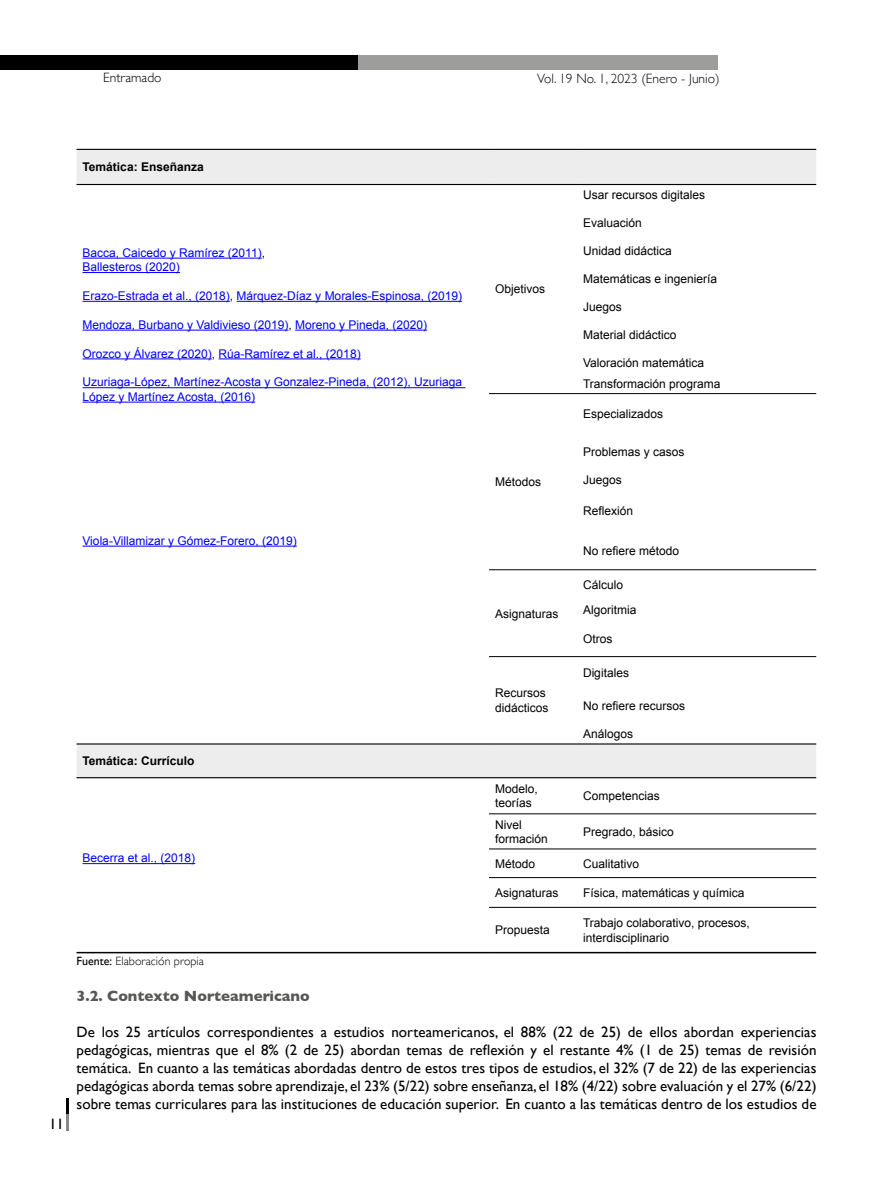
<style>
.page{position:relative;width:893px;height:1188px;background:#fff}
.page>*{position:absolute;margin:0;border:0;box-sizing:border-box;transform-origin:0 0}
.t1{font:15px/18px "Gill Sans";letter-spacing:.005em;color:#000;text-align:justify}
.t2{font:700 15px "Gill Sans";color:#575756}
.t3{font:300 13.5px "Gill Sans";color:#000}
.t4{font:12px/14.4px "Arial";color:#000}
.t5{font:12px/14.4px "Arial";color:#00f}
.t6{font:700 12px "Arial";color:#000}
.t7{font:300 12px "Gill Sans";color:#000}
.s1{color:#000}
.s2{font-weight:400}
</style>
<div class="page">
<svg style="left:66px;top:1099px;width:2px;height:31px"></svg>
<div style="left:358px;top:55px;width:360px;height:15px;background:#9d9d9c"></div>
<div style="left:0;top:55px;width:358px;height:15px;background:#000"></div>
<svg style="left:77px;top:150px;width:739px;height:627px"></svg>
<hr style="left:77px;top:952px;width:412px;height:1px;background:#000">
<hr style="left:489px;top:952px;width:88px;height:1px;background:#000">
<hr style="left:577px;top:952px;width:239px;height:1px;background:#000">
<hr style="left:489px;top:393px;width:88px;height:1px;background:#000">
<hr style="left:577px;top:393px;width:239px;height:1px;background:#000">
<hr style="left:489px;top:569px;width:88px;height:1px;background:#000">
<hr style="left:577px;top:569px;width:239px;height:1px;background:#000">
<hr style="left:489px;top:656px;width:88px;height:1px;background:#000">
<hr style="left:577px;top:656px;width:239px;height:1px;background:#000">
<hr style="left:489px;top:813px;width:88px;height:1px;background:#000">
<hr style="left:577px;top:813px;width:239px;height:1px;background:#000">
<hr style="left:489px;top:849px;width:88px;height:1px;background:#000">
<hr style="left:577px;top:849px;width:239px;height:1px;background:#000">
<hr style="left:489px;top:877px;width:88px;height:1px;background:#000">
<hr style="left:577px;top:877px;width:239px;height:1px;background:#000">
<hr style="left:489px;top:907px;width:88px;height:1px;background:#000">
<hr style="left:577px;top:907px;width:239px;height:1px;background:#000">
<hr style="left:77px;top:743px;width:412px;height:2px;background:#000">
<hr style="left:489px;top:743px;width:88px;height:2px;background:#000">
<hr style="left:577px;top:743px;width:239px;height:2px;background:#000">
<hr style="left:77px;top:777px;width:412px;height:1px;background:#000">
<hr style="left:489px;top:777px;width:88px;height:1px;background:#000">
<hr style="left:577px;top:777px;width:239px;height:1px;background:#000">
<hr style="left:77px;top:184px;width:412px;height:1px;background:#000">
<hr style="left:489px;top:184px;width:88px;height:1px;background:#000">
<hr style="left:577px;top:184px;width:239px;height:1px;background:#000">
<hr style="left:77px;top:149px;width:412px;height:1px;background:#000">
<hr style="left:489px;top:149px;width:88px;height:1px;background:#000">
<hr style="left:577px;top:149px;width:239px;height:1px;background:#000">
<hr style="left:83px;top:258px;width:179px;height:1px;background:#00f">
<hr style="left:83px;top:272px;width:97px;height:1px;background:#00f">
<hr style="left:83px;top:301px;width:147px;height:1px;background:#00f">
<hr style="left:237px;top:301px;width:225px;height:1px;background:#00f">
<hr style="left:83px;top:330px;width:205px;height:1px;background:#00f">
<hr style="left:295px;top:330px;width:132px;height:1px;background:#00f">
<hr style="left:83px;top:358px;width:129px;height:1px;background:#00f">
<hr style="left:219px;top:358px;width:142px;height:1px;background:#00f">
<hr style="left:83px;top:387px;width:382px;height:1px;background:#00f">
<hr style="left:83px;top:402px;width:172px;height:1px;background:#00f">
<hr style="left:83px;top:546px;width:214px;height:1px;background:#00f">
<hr style="left:83px;top:863px;width:112px;height:1px;background:#00f">
<p class="t3" style="left:103px;top:67px;width:60px">Entramado</p>
<p class="t3" style="left:537px;top:68px;width:184px">Vol. 19 No. 1, 2023 (Enero - Junio)</p>
<p class="t1" style="left:49px;top:1115px;width:16px">11</p>
<p class="t1" style="left:47px;top:1116px;width:17px">54</p>
<p class="t6" style="left:83px;top:159px;width:123px">Temática: Enseñanza</p>
<p class="t5" style="left:83px;top:246px;width:184px">Bacca, Caicedo y Ramírez (2011)<span class="s1">,<br></span>Ballesteros (2020)</p>
<p class="t5" style="left:83px;top:289px;width:381px">Erazo-Estrada et al., (2018)<span class="s1">,</span> Márquez-Díaz y Morales-Espinosa, (2019)</p>
<p class="t5" style="left:83px;top:318px;width:346px">Mendoza, Burbano y Valdivieso (2019)<span class="s1">,</span> Moreno y Pineda, (2020)</p>
<p class="t5" style="left:83px;top:346px;width:280px">Orozco y Álvarez (2020)<span class="s1">,</span> Rúa-Ramírez et al., (2018)</p>
<p class="t5" style="left:83px;top:375px;width:381px">Uzuriaga-López, Martínez-Acosta y Gonzalez-Pineda, (2012), Uzuriaga<br>López y Martínez Acosta, (2016)</p>
<p class="t5" style="left:83px;top:534px;width:216px">Viola-Villamizar y Gómez-Forero, (2019)</p>
<p class="t6" style="left:83px;top:753px;width:113px">Temática: Currículo</p>
<p class="t5" style="left:83px;top:851px;width:114px">Becerra et al., (2018)</p>
<p class="t4" style="left:495px;top:282px;width:52px">Objetivos</p>
<p class="t4" style="left:495px;top:475px;width:48px">Métodos</p>
<p class="t4" style="left:495px;top:606px;width:65px">Asignaturas</p>
<p class="t4" style="left:495px;top:686px;width:55px">Recursos didácticos</p>
<p class="t4" style="left:583px;top:188px;width:124px">Usar recursos digitales</p>
<p class="t4" style="left:583px;top:216px;width:60px">Evaluación</p>
<p class="t4" style="left:583px;top:244px;width:90px">Unidad didáctica</p>
<p class="t4" style="left:583px;top:272px;width:136px">Matemáticas e ingeniería</p>
<p class="t4" style="left:583px;top:300px;width:40px">Juegos</p>
<p class="t4" style="left:583px;top:328px;width:95px">Material didáctico</p>
<p class="t4" style="left:583px;top:352px;width:139px;line-height:20.7px">Valoración matemática<br>Transformación programa</p>
<p class="t4" style="left:583px;top:407px;width:82px">Especializados</p>
<p class="t4" style="left:583px;top:445px;width:103px">Problemas y casos</p>
<p class="t4" style="left:583px;top:473px;width:40px">Juegos</p>
<p class="t4" style="left:583px;top:504px;width:52px">Reflexión</p>
<p class="t4" style="left:583px;top:544px;width:98px">No refiere método</p>
<p class="t4" style="left:583px;top:572px;width:55px;line-height:25px">Cálculo<br>Algoritmia</p>
<p class="t4" style="left:583px;top:631px;width:31px">Otros</p>
<p class="t4" style="left:583px;top:666px;width:48px">Digitales</p>
<p class="t4" style="left:583px;top:699px;width:104px">No refiere recursos</p>
<p class="t4" style="left:583px;top:727px;width:52px">Análogos</p>
<p class="t4" style="left:495px;top:782px;width:44px">Modelo, teorías</p>
<p class="t4" style="left:583px;top:789px;width:78px">Competencias</p>
<p class="t4" style="left:495px;top:817px;width:54px">Nivel formación</p>
<p class="t4" style="left:583px;top:824px;width:92px">Pregrado, básico</p>
<p class="t4" style="left:495px;top:856px;width:42px">Método</p>
<p class="t4" style="left:583px;top:856px;width:58px">Cualitativo</p>
<p class="t4" style="left:495px;top:886px;width:65px">Asignaturas</p>
<p class="t4" style="left:583px;top:886px;width:163px">Física, matemáticas y química</p>
<p class="t4" style="left:495px;top:923px;width:56px">Propuesta</p>
<p class="t4" style="left:583px;top:916px;width:168px">Trabajo colaborativo, procesos, interdisciplinario</p>
<p class="t7" style="left:77px;top:952px;width:129px"><span class="s2">Fuente:</span> Elaboración propia</p>
<p class="t2" style="left:77px;top:984px;width:235px">3.2. Contexto Norteamericano</p>
<p class="t1" style="left:77px;top:1023px;width:741px">De los 25 artículos correspondientes a estudios norteamericanos, el 88% (22 de 25) de ellos abordan experiencias pedagógicas, mientras que el 8% (2 de 25) abordan temas de reflexión y el restante 4% (1 de 25) temas de revisión temática. En cuanto a las temáticas abordadas dentro de estos tres tipos de estudios, el 32% (7 de 22) de las experiencias pedagógicas aborda temas sobre aprendizaje, el 23% (5/22) sobre enseñanza, el 18% (4/22) sobre evaluación y el 27% (6/22) sobre temas curriculares para las instituciones de educación superior. En cuanto a las temáticas dentro de los estudios de</p>
</div>
